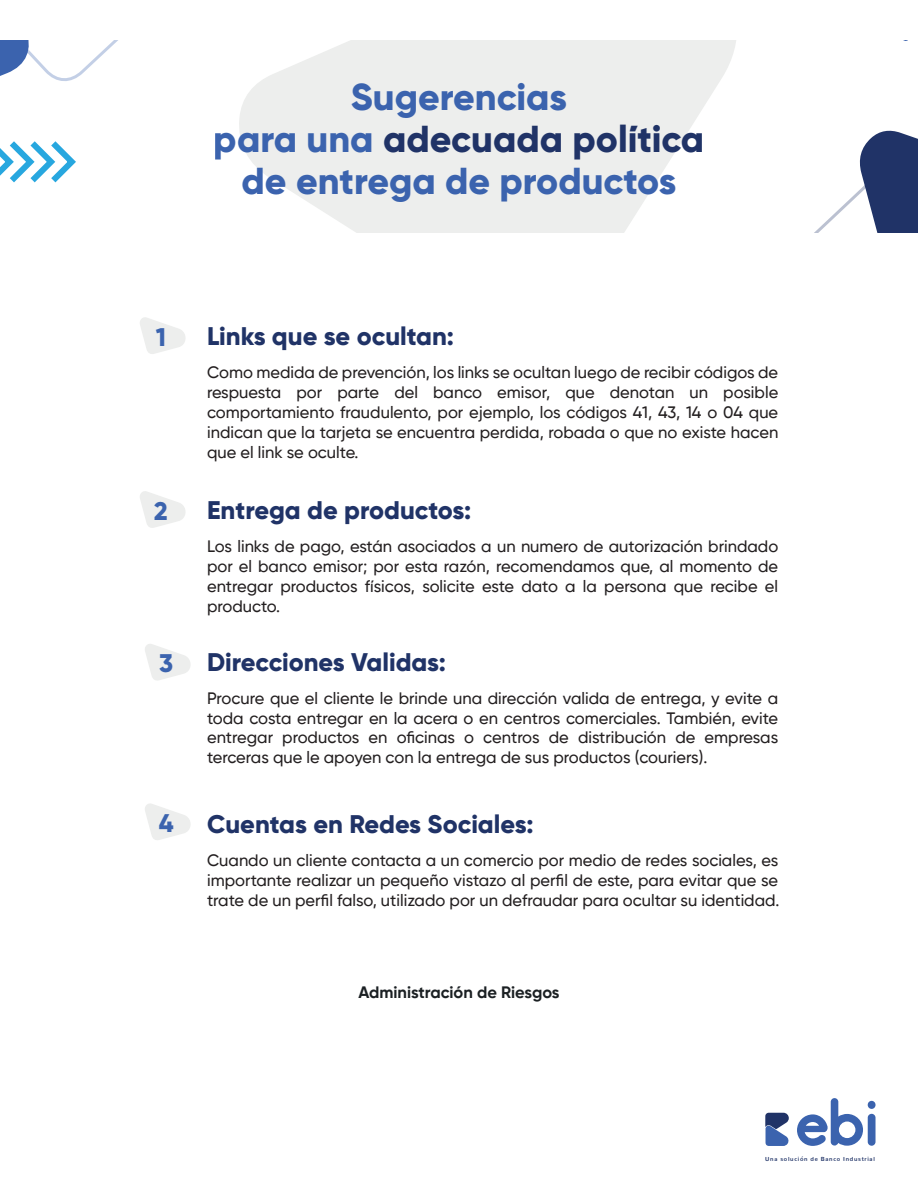
<style>
.page{position:relative;width:918px;height:1188px;background:#fff}
.page>*{position:absolute;margin:0;border:0;box-sizing:border-box;transform-origin:0 0}
.t1{font:800 37.5px/42px "Gilroy";color:#3b63ae;text-align:center}
.t2{font:800 25.5px "Gilroy";color:#203367}
.t3{font:800 25.5px "Gilroy";color:#3b63ae}
.t4{font:500 16.5px/19.8px "Gilroy";color:#231f20;text-align:justify}
.t5{font:700 16.5px "Gilroy";color:#1b2023}
.t6{font:700 5.85px "Nunito";letter-spacing:.12em;color:#203367}
.s1{color:#203367}
</style>
<div class="page">
<svg style="left:0;top:141px;width:76px;height:42px"></svg>
<svg style="left:814px;top:130px;width:104px;height:103px"></svg>
<svg style="left:0;top:40px;width:118px;height:41px"></svg>
<svg style="left:239px;top:40px;width:497px;height:193px;fill:#edeeed"></svg>
<svg style="left:140px;top:317px;width:46px;height:37px"></svg>
<svg style="left:140px;top:491px;width:45px;height:37px"></svg>
<svg style="left:145px;top:644px;width:46px;height:37px"></svg>
<svg style="left:145px;top:803px;width:46px;height:37px"></svg>
<svg style="left:797px;top:1098px;width:79px;height:48px"></svg>
<svg style="left:765px;top:1113px;width:24px;height:33px"></svg>
<h1 class="t1" style="left:214px;top:76px;width:492px">Sugerencias<br>para una <span class="s1">adecuada política </span>de entrega de productos</h1>
<h2 class="t3" style="left:156px;top:321px;width:12px">1</h2>
<h2 class="t2" style="left:207px;top:320px;width:249px">Links que se ocultan:</h2>
<p class="t4" style="left:207px;top:363px;width:573px">Como medida de prevención, los links se ocultan luego de recibir códigos de respuesta por parte del banco emisor, que denotan un posible comportamiento fraudulento, por ejemplo, los códigos 41, 43, 14 o 04 que indican que la tarjeta se encuentra perdida, robada o que no existe hacen que el link se oculte.</p>
<h2 class="t3" style="left:154px;top:495px;width:15px">2</h2>
<h2 class="t2" style="left:207px;top:494px;width:266px">Entrega de productos:</h2>
<p class="t4" style="left:207px;top:536px;width:573px">Los links de pago, están asociados a un numero de autorización brindado por el banco emisor; por esta razón, recomendamos que, al momento de entregar productos físicos, solicite este dato a la persona que recibe el producto.</p>
<h2 class="t3" style="left:159px;top:647px;width:16px">3</h2>
<h2 class="t2" style="left:207px;top:646px;width:241px">Direcciones Validas:</h2>
<p class="t4" style="left:207px;top:688px;width:573px">Procure que el cliente le brinde una dirección valida de entrega, y evite a toda costa entregar en la acera o en centros comerciales. También, evite entregar productos en oficinas o centros de distribución de empresas terceras que le apoyen con la entrega de sus productos (couriers).</p>
<h2 class="t3" style="left:159px;top:807px;width:16px">4</h2>
<h2 class="t2" style="left:207px;top:808px;width:328px">Cuentas en Redes Sociales:</h2>
<p class="t4" style="left:207px;top:850px;width:574px">Cuando un cliente contacta a un comercio por medio de redes sociales, es importante realizar un pequeño vistazo al perfil de este, para evitar que se trate de un perfil falso, utilizado por un defraudar para ocultar su identidad.</p>
<p class="t5" style="left:358px;top:982px;width:203px">Administración de Riesgos</p>
<p class="t6" style="left:765px;top:1154px;width:111px">Una solución de Banco Industrial</p>
</div>
